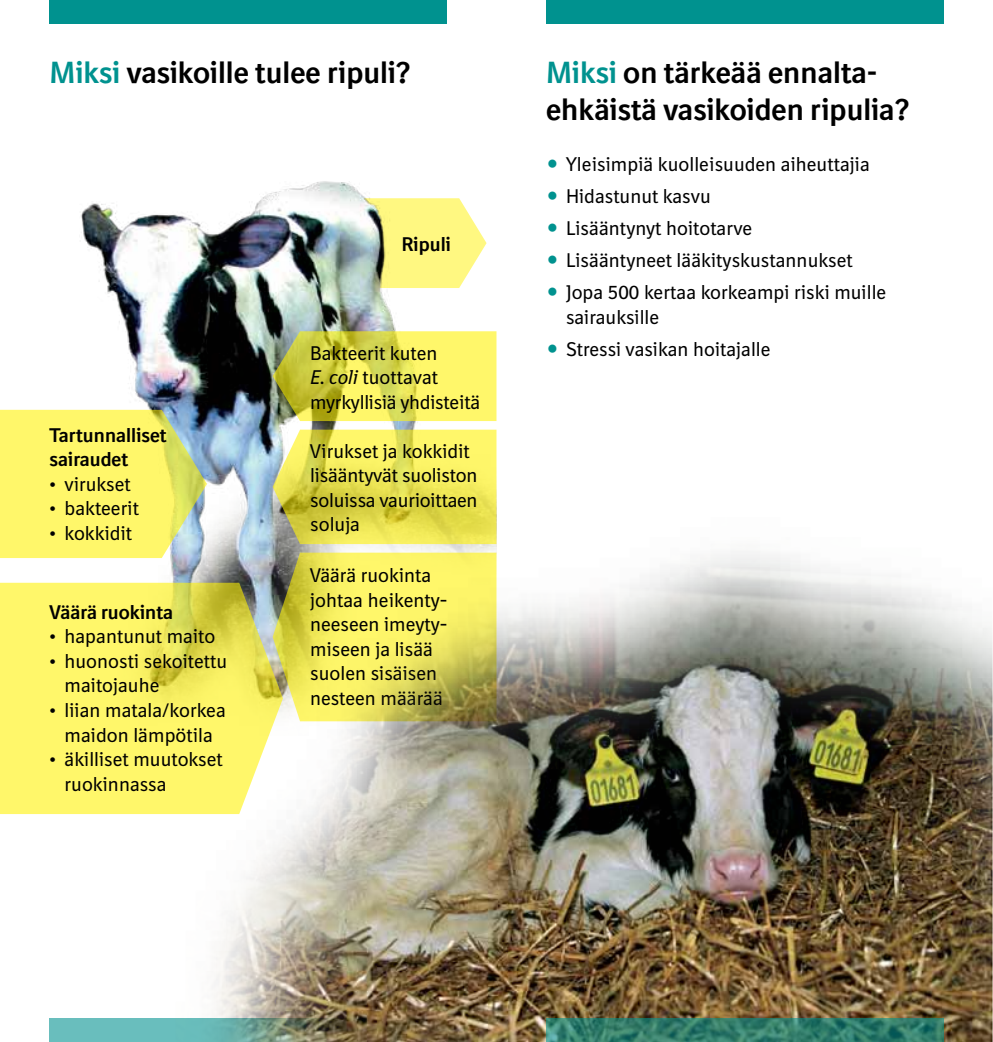
<style>
.page{position:relative;width:993px;height:1042px;background:#fff}
.page>*{position:absolute;margin:0;border:0;box-sizing:border-box;transform-origin:0 0}
.t1{font:700 29.75px/36.8px "BI Sans Ml";color:#000}
.t2{font:19.25px/24.5px "BI Sans Ml";color:#000}
.t3{font:700 19.25px/24.5px "BI Sans Ml";color:#000}
.s1{color:#00928f}
.s2{font-style:italic}
.s3{font-family:"New York";color:#00928f}
</style>
<div class="page">
<img style="left:79px;top:181px;width:417px;height:265px">
<svg style="left:0;top:410px;width:207px;height:148px;background:#f0ec71"></svg>
<div style="left:0;top:583px;width:45px;height:231px;background:#fff76a"></div>
<div style="left:50px;top:0;width:396px;height:23px;background:#00928f"></div>
<svg style="left:272px;top:331px;width:224px;height:90px;background:#dfdb58"></svg>
<svg style="left:272px;top:430px;width:224px;height:16px;background:#f3ee71"></svg>
<img style="left:45px;top:446px;width:947px;height:596px">
<svg style="left:546px;top:1019px;width:397px;height:23px;background:#327d6b"></svg>
<div style="left:546px;top:0;width:397px;height:23px;background:#00928f"></div>
<h1 class="t1" style="left:50px;top:54px;width:362px"><span class="s1">Miksi</span> vasikoille tulee ripuli?</h1>
<p class="t3" style="left:50px;top:423px;width:118px">Tartunnalliset sairaudet</p>
<p class="t2" style="left:50px;top:472px;width:83px">• virukset</p>
<p class="t2" style="left:50px;top:496px;width:91px">• bakteerit</p>
<p class="t2" style="left:50px;top:521px;width:84px">• kokkidit</p>
<p class="t3" style="left:50px;top:600px;width:125px">Väärä ruokinta</p>
<p class="t2" style="left:50px;top:624px;width:167px">• hapantunut maito</p>
<p class="t2" style="left:64px;top:649px;width:164px;text-indent:-15px">• huonosti sekoitettu maitojauhe</p>
<p class="t2" style="left:50px;top:698px;width:178px;text-align:center">• liian matala/korkea maidon lämpötila</p>
<p class="t2" style="left:64px;top:747px;width:160px;text-indent:-15px">• äkilliset muutokset ruokinnassa</p>
<p class="t3" style="left:402px;top:231px;width:50px">Ripuli</p>
<p class="t2" style="left:310px;top:340px;width:172px">Bakteerit kuten<br><span class="s2">E. coli</span> tuottavat myrkyllisiä yhdisteitä</p>
<p class="t2" style="left:310px;top:439px;width:169px">Virukset ja kokkidit lisääntyvät suoliston soluissa vaurioittaen soluja</p>
<p class="t2" style="left:310px;top:563px;width:139px">Väärä ruokinta johtaa heikenty&shy;neeseen imeyty&shy;miseen ja lisää suolen sisäisen nesteen määrää</p>
<h1 class="t1" style="left:546px;top:54px;width:364px"><span class="s1">Miksi</span> on tärkeää ennalta&shy;ehkäistä vasikoiden ripulia?</h1>
<p class="t2" style="left:546px;top:152px;width:325px"><span class="s3">•</span> Yleisimpiä kuolleisuuden aiheuttajia</p>
<p class="t2" style="left:546px;top:184px;width:166px"><span class="s3">•</span> Hidastunut kasvu</p>
<p class="t2" style="left:546px;top:216px;width:207px"><span class="s3">•</span> Lisääntynyt hoitotarve</p>
<p class="t2" style="left:546px;top:248px;width:308px"><span class="s3">•</span> Lisääntyneet lääkityskustannukset</p>
<p class="t2" style="left:566px;top:280px;width:321px;text-indent:-20px"><span class="s3">•</span> Jopa 500 kertaa korkeampi riski muille sairauksille</p>
<p class="t2" style="left:546px;top:336px;width:226px"><span class="s3">•</span> Stressi vasikan hoitajalle</p>
</div>
